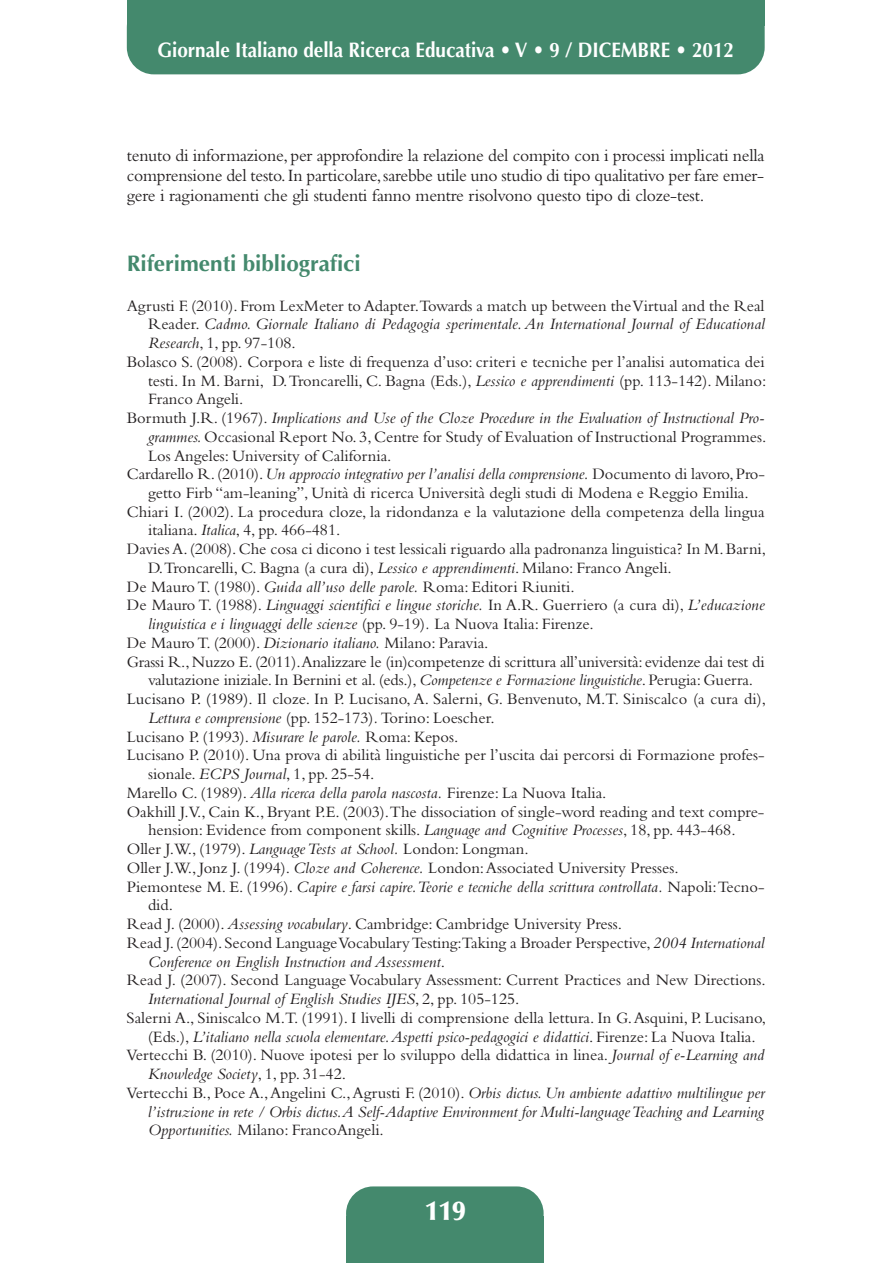
<style>
.page{position:relative;width:893px;height:1263px;background:#fff}
.page>*{position:absolute;margin:0;border:0;box-sizing:border-box;transform-origin:0 0}
.t1{font:900 27px "Optima";color:#fff}
.t2{font:700 22.5px "Optima";color:#44896d}
.t3{font:700 21px "Optima";color:#fff;scale:.9 1}
.t4{font:18px/20.2px "Bembo";letter-spacing:-.01em;color:#231f20;text-align:justify}
.t5{font:16.5px "Bembo";color:#231f20}
.t6{font:italic 16.5px "Bembo";color:#231f20}
.s1{font-style:normal}
.s2{font-style:italic}
.s3{color:#181719}
</style>
<div class="page">
<div style="left:127px;top:1px;width:638px;height:73px;background:#44896d;border-radius:27px"></div>
<div style="left:127px;top:0;width:638px;height:26px;background:#44896d"></div>
<div style="left:346px;top:1216px;width:198px;height:47px;background:#44896d"></div>
<div style="left:346px;top:1186px;width:198px;height:55px;background:#44896d;border-radius:27px"></div>
<p class="t3" style="left:157px;top:38px;width:642px">Giornale Italiano della Ricerca Educativa • V • 9 / DICEMBRE • 2012</p>
<p class="t4" style="left:127px;top:147px;width:639px">tenuto di informazione, per approfondire la relazione del compito con i processi implicati nella comprensione del testo. In particolare, sarebbe utile uno studio di tipo qualitativo per fare emer&shy;gere i ragionamenti che gli studenti fanno mentre risolvono questo tipo di cloze-test.</p>
<h2 class="t2" style="left:127px;top:250px;width:235px">Riferimenti bibliografici</h2>
<p class="t5" style="left:127px;top:300px;width:639px">Agrusti F. (2010). From LexMeter to Adapter.Towards a match up between the Virtual and the Real</p>
<p class="t6" style="left:148px;top:318px;width:618px"><span class="s1">Reader.</span> Cadmo. Giornale Italiano di Pedagogia sperimentale. An International Journal of Educational</p>
<p class="t5" style="left:148px;top:337px;width:149px"><span class="s2">Research</span>, 1, pp. 97-108.</p>
<p class="t5" style="left:127px;top:356px;width:639px">Bolasco S. (2008). Corpora e liste di frequenza d’uso: criteri e tecniche per l’analisi automatica dei</p>
<p class="t5" style="left:148px;top:375px;width:620px">testi. In M. Barni, D. Troncarelli, C. Bagna (Eds.), <span class="s2">Lessico e apprendimenti</span> (pp. 113-142). Milano:</p>
<p class="t5" style="left:148px;top:393px;width:97px">Franco Angeli.</p>
<p class="t6" style="left:127px;top:412px;width:639px"><span class="s1">Bormuth J.R. (1967).</span> Implications and Use of the Cloze Procedure in the Evaluation of Instructional Pro-</p>
<p class="t5" style="left:148px;top:431px;width:620px"><span class="s2">grammes.</span> Occasional Report No. 3, Centre for Study of Evaluation of Instructional Programmes.</p>
<p class="t5" style="left:148px;top:450px;width:245px">Los Angeles: University of California.</p>
<p class="t6" style="left:127px;top:468px;width:640px"><span class="s1">Cardarello R. (2010).</span> Un approccio integrativo per l’analisi della comprensione. <span class="s1">Documento di lavoro, Pro-</span></p>
<p class="t5" style="left:148px;top:487px;width:602px">getto Firb “am-leaning”, Unità di ricerca Università degli studi di Modena e Reggio Emilia.</p>
<p class="t5" style="left:127px;top:506px;width:639px">Chiari I. (2002). La procedura cloze, la ridondanza e la valutazione della competenza della lingua</p>
<p class="t5" style="left:148px;top:525px;width:194px">italiana. <span class="s2">Italica</span>, 4, pp. 466-481.</p>
<p class="t5" style="left:127px;top:543px;width:641px">Davies A. (2008). Che cosa ci dicono i test lessicali riguardo alla padronanza linguistica? In M. Barni,</p>
<p class="t5" style="left:148px;top:562px;width:525px">D.Troncarelli, C. Bagna (a cura di), <span class="s2">Lessico e apprendimenti</span>. Milano: Franco Angeli.</p>
<p class="t5" style="left:127px;top:581px;width:449px">De Mauro T. (1980). <span class="s2">Guida all’uso delle parole.</span> Roma: Editori Riuniti.</p>
<p class="t6" style="left:127px;top:599px;width:639px"><span class="s1">De Mauro T. (1988).</span> Linguaggi scientifici e lingue storiche. <span class="s1">In A.R. Guerriero (a cura di),</span> L’educazione</p>
<p class="t6" style="left:148px;top:618px;width:447px">linguistica e i linguaggi delle scienze <span class="s1">(pp. 9-19)</span>. <span class="s1">La Nuova Italia: Firenze.</span></p>
<p class="t5" style="left:127px;top:637px;width:363px">De Mauro T. (2000). <span class="s2">Dizionario italiano.</span> Milano: Paravia.</p>
<p class="t5" style="left:127px;top:656px;width:639px">Grassi R., Nuzzo E. (2011).Analizzare le (in)competenze di scrittura all’università: evidenze dai test di</p>
<p class="t5" style="left:148px;top:674px;width:606px">valutazione iniziale. In Bernini et al. (eds.), <span class="s2">Competenze e Formazione linguistiche</span>. Perugia: Guerra.</p>
<p class="t5" style="left:127px;top:693px;width:641px"><span class="s3">Lucisano P. (1989).</span> Il cloze. In P. Lucisano, A. Salerni, G. Benvenuto<span class="s3">, M.T.</span> Siniscalco (a cura di),</p>
<p class="t5" style="left:148px;top:712px;width:348px"><span class="s2">Lettura e comprensione</span> (pp. 152-173)<span class="s2">.</span>Torino: Loescher.</p>
<p class="t5" style="left:127px;top:731px;width:333px">Lucisano P. (1993). <span class="s2">Misurare le parole.</span> Roma: Kepos.</p>
<p class="t5" style="left:127px;top:749px;width:639px">Lucisano P. (2010). Una prova di abilità linguistiche per l’uscita dai percorsi di Formazione profes-</p>
<p class="t5" style="left:148px;top:768px;width:228px">sionale. <span class="s2">ECPS Journal</span>, 1, pp. 25-54.</p>
<p class="t5" style="left:127px;top:787px;width:481px">Marello C. (1989). <span class="s2">Alla ricerca della parola nascosta.</span> Firenze: La Nuova Italia.</p>
<p class="t5" style="left:127px;top:806px;width:639px">Oakhill J.V., Cain K., Bryant P.E. (2003).The dissociation of single-word reading and text compre-</p>
<p class="t5" style="left:148px;top:824px;width:589px">hension: Evidence from component skills. <span class="s2">Language and Cognitive Processes</span>, 18, pp. 443-468.</p>
<p class="t5" style="left:127px;top:843px;width:403px">Oller J.W., (1979). <span class="s2">Language Tests at School.</span> London: Longman.</p>
<p class="t5" style="left:127px;top:862px;width:553px">Oller J.W., Jonz J. (1994). <span class="s2">Cloze and Coherence.</span> London: Associated University Presses.</p>
<p class="t6" style="left:127px;top:881px;width:639px"><span class="s1">Piemontese M. E. (1996).</span> Capire e farsi capire. Teorie e tecniche della scrittura controllata. <span class="s1">Napoli: Tecno-</span></p>
<p class="t5" style="left:148px;top:899px;width:27px">did.</p>
<p class="t5" style="left:127px;top:918px;width:497px">Read J. (2000). <span class="s2">Assessing vocabulary</span>. Cambridge: Cambridge University Press.</p>
<p class="t5" style="left:127px;top:937px;width:639px">Read J. (2004). Second Language Vocabulary Testing:Taking a Broader Perspective, <span class="s2">2004 International</span></p>
<p class="t6" style="left:148px;top:956px;width:298px">Conference on English Instruction and Assessment<span class="s1">.</span></p>
<p class="t5" style="left:127px;top:974px;width:641px">Read J. (2007). Second Language Vocabulary Assessment: Current Practices and New Directions.</p>
<p class="t6" style="left:148px;top:993px;width:373px">International Journal of English Studies IJES<span class="s1">, 2, pp. 105-125.</span></p>
<p class="t5" style="left:127px;top:1012px;width:641px">Salerni A., Siniscalco M.T. (1991). I livelli di comprensione della lettura. In G. Asquini, P. Lucisano,</p>
<p class="t6" style="left:148px;top:1031px;width:609px"><span class="s1">(Eds.),</span> L’italiano nella scuola elementare. Aspetti psico-pedagogici e didattici<span class="s1">. Firenze: La Nuova Italia.</span></p>
<p class="t5" style="left:127px;top:1049px;width:639px">Vertecchi B. (2010). Nuove ipotesi per lo sviluppo della didattica in linea. <span class="s2">Journal of e-Learning and</span></p>
<p class="t6" style="left:148px;top:1068px;width:200px">Knowledge Society<span class="s1">, 1, pp. 31-42.</span></p>
<p class="t5" style="left:127px;top:1087px;width:639px">Vertecchi B., Poce A., Angelini C., Agrusti F. (2010). <span class="s2">Orbis dictus. Un ambiente adattivo multilingue per</span></p>
<p class="t6" style="left:148px;top:1106px;width:618px">l’istruzione in rete / Orbis dictus. A Self-Adaptive Environment for Multi-language Teaching and Learning</p>
<p class="t5" style="left:148px;top:1124px;width:237px"><span class="s2">Opportunities.</span> Milano: FrancoAngeli.</p>
<h1 class="t1" style="left:425px;top:1200px;width:42px">119</h1>
</div>
